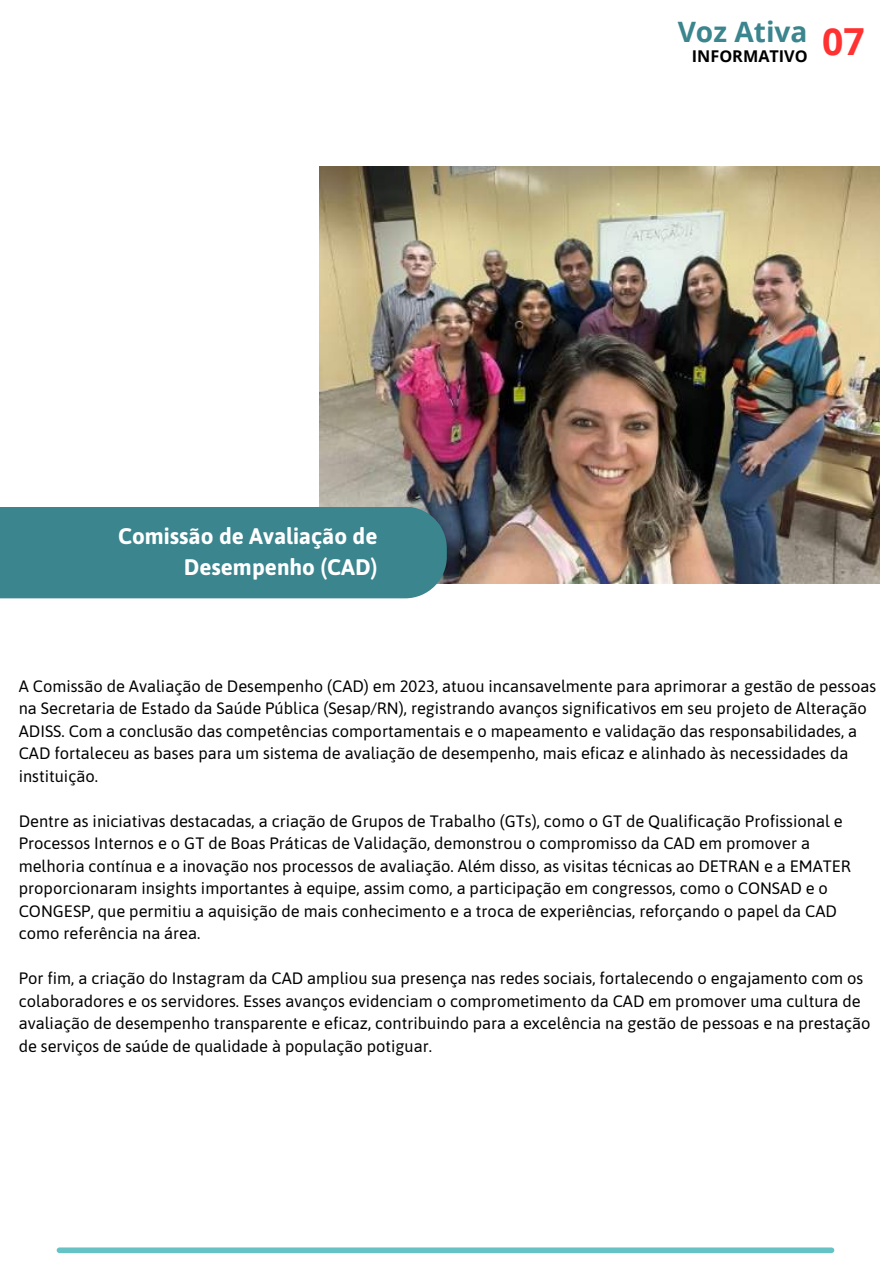
<style>
.page{position:relative;width:894px;height:1264px;background:#fff}
.page>*{position:absolute;margin:0;border:0;box-sizing:border-box;transform-origin:0 0}
.t1{font:700 28.05px "Open Sans";color:#3b858e}
.t2{font:700 22.5px/31.5px "Asap";color:#fff;text-align:right}
.t3{font:16.5px/22.5px "Asap";color:#000}
.t4{font:700 16.2px "Open Sans";color:#000}
.s1{font-size:37.2px;color:#ff3131}
</style>
<div class="page">
<div style="left:59px;top:1247px;width:772px;height:5px;background:#65c3c5"></div>
<img style="left:319px;top:166px;width:559px;height:418px">
<div style="left:0;top:506px;width:446px;height:92px;background:#3b858e"></div>
<h2 class="t2" style="left:118px;top:519px;width:261px">Comissão de Avaliação de<br>Desempenho (CAD)</h2>
<h1 class="t1" style="left:677px;top:12px;width:188px">Voz Ativa <span class="s1">07</span></h1>
<p class="t4" style="left:691px;top:45px;width:117px">INFORMATIVO</p>
<p class="t3" style="left:19px;top:674px;width:858px">A Comissão de Avaliação de Desempenho (CAD) em 2023, atuou incansavelmente para aprimorar a gestão de pessoas na Secretaria de Estado da Saúde Pública (Sesap/RN), registrando avanços significativos em seu projeto de Alteração ADISS. Com a conclusão das competências comportamentais e o mapeamento e validação das responsabilidades, a CAD fortaleceu as bases para um sistema de avaliação de desempenho, mais eficaz e alinhado às necessidades da instituição.</p>
<p class="t3" style="left:19px;top:809px;width:833px">Dentre as iniciativas destacadas, a criação de Grupos de Trabalho (GTs), como o GT de Qualificação Profissional e Processos Internos e o GT de Boas Práticas de Validação, demonstrou o compromisso da CAD em promover a melhoria contínua e a inovação nos processos de avaliação. Além disso, as visitas técnicas ao DETRAN e a EMATER proporcionaram insights importantes à equipe, assim como, a participação em congressos, como o CONSAD e o CONGESP, que permitiu a aquisição de mais conhecimento e a troca de experiências, reforçando o papel da CAD como referência na área.</p>
<p class="t3" style="left:19px;top:967px;width:853px">Por fim, a criação do Instagram da CAD ampliou sua presença nas redes sociais, fortalecendo o engajamento com os colaboradores e os servidores. Esses avanços evidenciam o comprometimento da CAD em promover uma cultura de avaliação de desempenho transparente e eficaz, contribuindo para a excelência na gestão de pessoas e na prestação de serviços de saúde de qualidade à população potiguar.</p>
</div>
